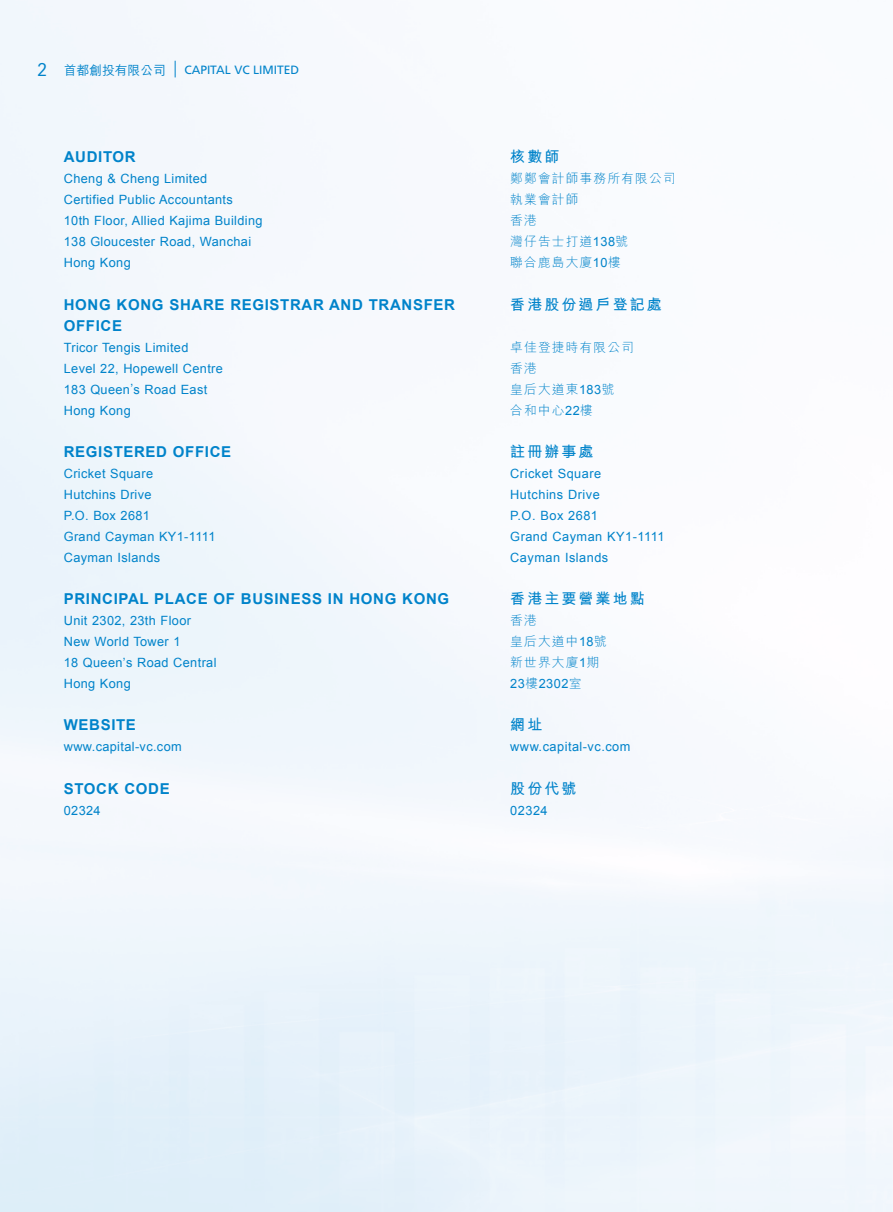
<style>
.page{position:relative;width:893px;height:1212px;background:#fff}
.page>*{position:absolute;margin:0;border:0;box-sizing:border-box;transform-origin:0 0}
._01_Heading_1{font:700 15px/21px "Arial";letter-spacing:.045em;color:#0083ca}
.C_Heading_1{font:700 15px "M Hei HK";letter-spacing:.14em;color:#0083ca}
._00_Body_text{font:12.75px "Arial";letter-spacing:.03em;color:#0083ca}
.C_Body_text{font:12.75px "Arial";letter-spacing:.04em;color:#0083ca}
.C_Body_text-2{font:300 12.75px "M Hei HK";letter-spacing:.09em;color:#0083ca}
.t1{font:500 12.75px "M Hei HK";color:#0083ca}
.t2{font:12px "Frutiger LT Std";color:#0083ca}
.s1{font-family:"Vectora LT Std";font-weight:400;font-size:18px}
.s2{font-family:"Arial";font-weight:400}
.s3{font-family:"M Hei HK";font-weight:300}
</style>
<div class="page">
<svg style="left:175px;top:61px;width:1px;height:16px"></svg>
<p class="t1" style="left:38px;top:61px;width:130px"><span class="s1">2</span> 首都創投有限公司</p>
<p class="t2" style="left:184px;top:63px;width:116px">CAPITAL VC LIMITED</p>
<p class="_01_Heading_1" style="left:64px;top:147px;width:73px">AUDITOR</p>
<p class="_00_Body_text" style="left:64px;top:170px;width:145px">Cheng &amp; Cheng Limited</p>
<p class="_00_Body_text" style="left:64px;top:191px;width:171px">Certified Public Accountants</p>
<p class="_00_Body_text" style="left:64px;top:212px;width:200px">10th Floor, Allied Kajima Building</p>
<p class="_00_Body_text" style="left:64px;top:233px;width:189px">138 Gloucester Road, Wanchai</p>
<p class="_00_Body_text" style="left:64px;top:254px;width:68px">Hong Kong</p>
<p class="_01_Heading_1" style="left:64px;top:294px;width:393px">HONG KONG SHARE REGISTRAR AND TRANSFER<br>OFFICE</p>
<p class="_00_Body_text" style="left:64px;top:339px;width:126px">Tricor Tengis Limited</p>
<p class="_00_Body_text" style="left:64px;top:360px;width:161px">Level 22, Hopewell Centre</p>
<p class="_00_Body_text" style="left:64px;top:381px;width:145px">183 Queen’s Road East</p>
<p class="_00_Body_text" style="left:64px;top:402px;width:68px">Hong Kong</p>
<p class="_01_Heading_1" style="left:64px;top:441px;width:169px">REGISTERED OFFICE</p>
<p class="_00_Body_text" style="left:64px;top:465px;width:91px">Cricket Square</p>
<p class="_00_Body_text" style="left:64px;top:486px;width:89px">Hutchins Drive</p>
<p class="_00_Body_text" style="left:64px;top:507px;width:88px">P.O. Box 2681</p>
<p class="_00_Body_text" style="left:64px;top:528px;width:153px">Grand Cayman KY1-1111</p>
<p class="_00_Body_text" style="left:64px;top:549px;width:98px">Cayman Islands</p>
<p class="_01_Heading_1" style="left:64px;top:589px;width:387px">PRINCIPAL PLACE OF BUSINESS IN HONG KONG</p>
<p class="_00_Body_text" style="left:64px;top:612px;width:129px">Unit 2302, 23th Floor</p>
<p class="_00_Body_text" style="left:64px;top:633px;width:118px">New World Tower 1</p>
<p class="_00_Body_text" style="left:64px;top:654px;width:154px">18 Queen’s Road Central</p>
<p class="_00_Body_text" style="left:64px;top:675px;width:68px">Hong Kong</p>
<p class="_01_Heading_1" style="left:64px;top:715px;width:74px">WEBSITE</p>
<p class="_00_Body_text" style="left:64px;top:738px;width:119px">www.capital-vc.com</p>
<p class="_01_Heading_1" style="left:64px;top:778px;width:107px">STOCK CODE</p>
<p class="_00_Body_text" style="left:64px;top:802px;width:38px">02324</p>
<p class="C_Heading_1" style="left:510px;top:146px;width:51px">核數師</p>
<p class="C_Body_text-2" style="left:510px;top:172px;width:167px">鄭鄭會計師事務所有限公司</p>
<p class="C_Body_text-2" style="left:510px;top:193px;width:70px">執業會計師</p>
<p class="C_Body_text-2" style="left:510px;top:214px;width:28px">香港</p>
<p class="C_Body_text-2" style="left:510px;top:235px;width:120px">灣仔告士打道<span class="s2">138</span>號</p>
<p class="C_Body_text-2" style="left:510px;top:256px;width:112px">聯合鹿島大廈<span class="s2">10</span>樓</p>
<p class="C_Heading_1" style="left:510px;top:293px;width:153px">香港股份過戶登記處</p>
<p class="C_Body_text-2" style="left:510px;top:340px;width:125px">卓佳登捷時有限公司</p>
<p class="C_Body_text-2" style="left:510px;top:361px;width:28px">香港</p>
<p class="C_Body_text-2" style="left:510px;top:382px;width:106px">皇后大道東<span class="s2">183</span>號</p>
<p class="C_Body_text-2" style="left:510px;top:403px;width:84px">合和中心<span class="s2">22</span>樓</p>
<p class="C_Heading_1" style="left:510px;top:440px;width:85px">註冊辦事處</p>
<p class="C_Body_text" style="left:510px;top:465px;width:92px">Cricket Square</p>
<p class="C_Body_text" style="left:510px;top:486px;width:91px">Hutchins Drive</p>
<p class="C_Body_text" style="left:510px;top:507px;width:89px">P.O. Box 2681</p>
<p class="C_Body_text" style="left:510px;top:528px;width:156px">Grand Cayman KY1-1111</p>
<p class="C_Body_text" style="left:510px;top:549px;width:100px">Cayman Islands</p>
<p class="C_Heading_1" style="left:510px;top:588px;width:136px">香港主要營業地點</p>
<p class="C_Body_text-2" style="left:510px;top:614px;width:28px">香港</p>
<p class="C_Body_text-2" style="left:510px;top:635px;width:98px">皇后大道中<span class="s2">18</span>號</p>
<p class="C_Body_text-2" style="left:510px;top:656px;width:91px">新世界大廈<span class="s2">1</span>期</p>
<p class="C_Body_text" style="left:510px;top:675px;width:73px">23<span class="s3">樓</span>2302<span class="s3">室</span></p>
<p class="C_Heading_1" style="left:510px;top:714px;width:34px">網址</p>
<p class="C_Body_text" style="left:510px;top:738px;width:122px">www.capital-vc.com</p>
<p class="C_Heading_1" style="left:510px;top:777px;width:68px">股份代號</p>
<p class="C_Body_text" style="left:510px;top:802px;width:39px">02324</p>
</div>
